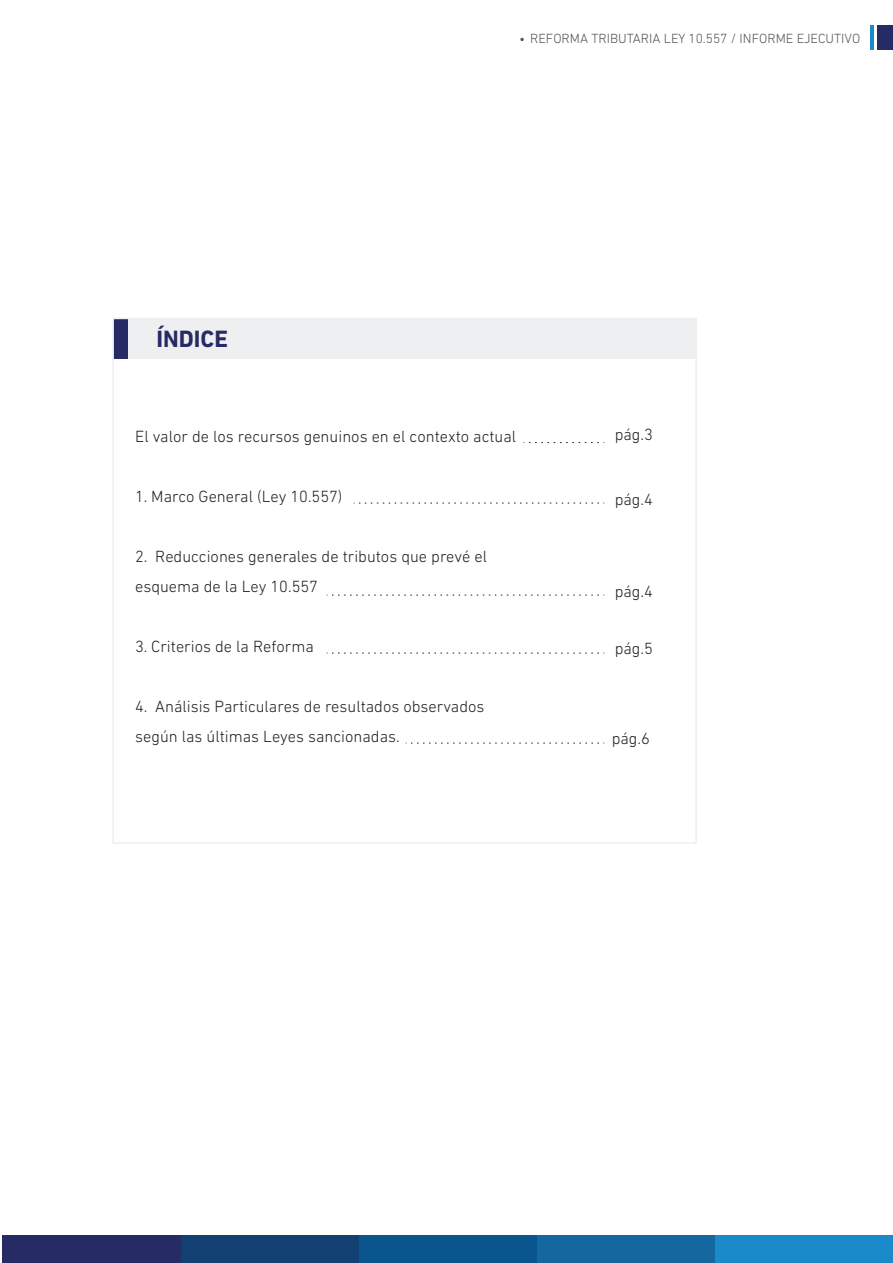
<style>
.page{position:relative;width:893px;height:1263px;background:#fff}
.page>*{position:absolute;margin:0;border:0;box-sizing:border-box;transform-origin:0 0}
.t1{font:700 24px "DIN Next LT Pro";color:#262a65}
.t2{font:300 16.5px/30px "DIN Next LT Pro";color:#231f20}
.t3{font:300 13.5px "DIN Next LT Pro";color:#535453}
</style>
<div class="page">
<div style="left:113px;top:318px;width:583px;height:40px;background:#edeff0"></div>
<svg style="left:354px;top:503px;width:250px;height:1px"></svg>
<svg style="left:523px;top:442px;width:81px;height:1px"></svg>
<svg style="left:327px;top:595px;width:277px;height:1px"></svg>
<svg style="left:327px;top:653px;width:277px;height:1px"></svg>
<svg style="left:406px;top:743px;width:198px;height:1px"></svg>
<div style="left:2px;top:1235px;width:180px;height:28px;background:#262a65"></div>
<div style="left:181px;top:1235px;width:179px;height:28px;background:#124073"></div>
<div style="left:359px;top:1235px;width:180px;height:28px;background:#09558d"></div>
<div style="left:538px;top:1235px;width:179px;height:28px;background:#14679f"></div>
<div style="left:716px;top:1235px;width:177px;height:28px;background:#1b8acb"></div>
<div style="left:113px;top:318px;width:14px;height:40px;background:#262a65"></div>
<div style="left:878px;top:25px;width:15px;height:24px;background:#262a65"></div>
<hr style="left:871px;top:25px;width:3px;height:24px;background:#1b8acb">
<svg style="left:520px;top:38px;width:4px;height:3px"></svg>
<div style="left:112px;top:318px;width:585px;height:526px;border:2px solid #edeff0"></div>
<p class="t3" style="left:530px;top:31px;width:332px">REFORMA TRIBUTARIA LEY 10.557 / INFORME EJECUTIVO</p>
<h1 class="t1" style="left:156px;top:325px;width:73px">ÍNDICE</h1>
<p class="t2" style="left:135px;top:421px;width:383px">El valor de los recursos genuinos en el contexto actual</p>
<p class="t2" style="left:135px;top:481px;width:209px">1. Marco General (Ley 10.557)</p>
<p class="t2" style="left:135px;top:541px;width:354px">2. Reducciones generales de tributos que prevé el esquema de la Ley 10.557</p>
<p class="t2" style="left:135px;top:631px;width:180px">3. Criterios de la Reforma</p>
<p class="t2" style="left:135px;top:691px;width:351px">4. Análisis Particulares de resultados observados según las últimas Leyes sancionadas.</p>
<p class="t2" style="left:615px;top:419px;width:40px">pág.3</p>
<p class="t2" style="left:615px;top:484px;width:40px">pág.4</p>
<p class="t2" style="left:615px;top:576px;width:40px">pág.4</p>
<p class="t2" style="left:615px;top:633px;width:40px">pág.5</p>
<p class="t2" style="left:612px;top:723px;width:40px">pág.6</p>
</div>
